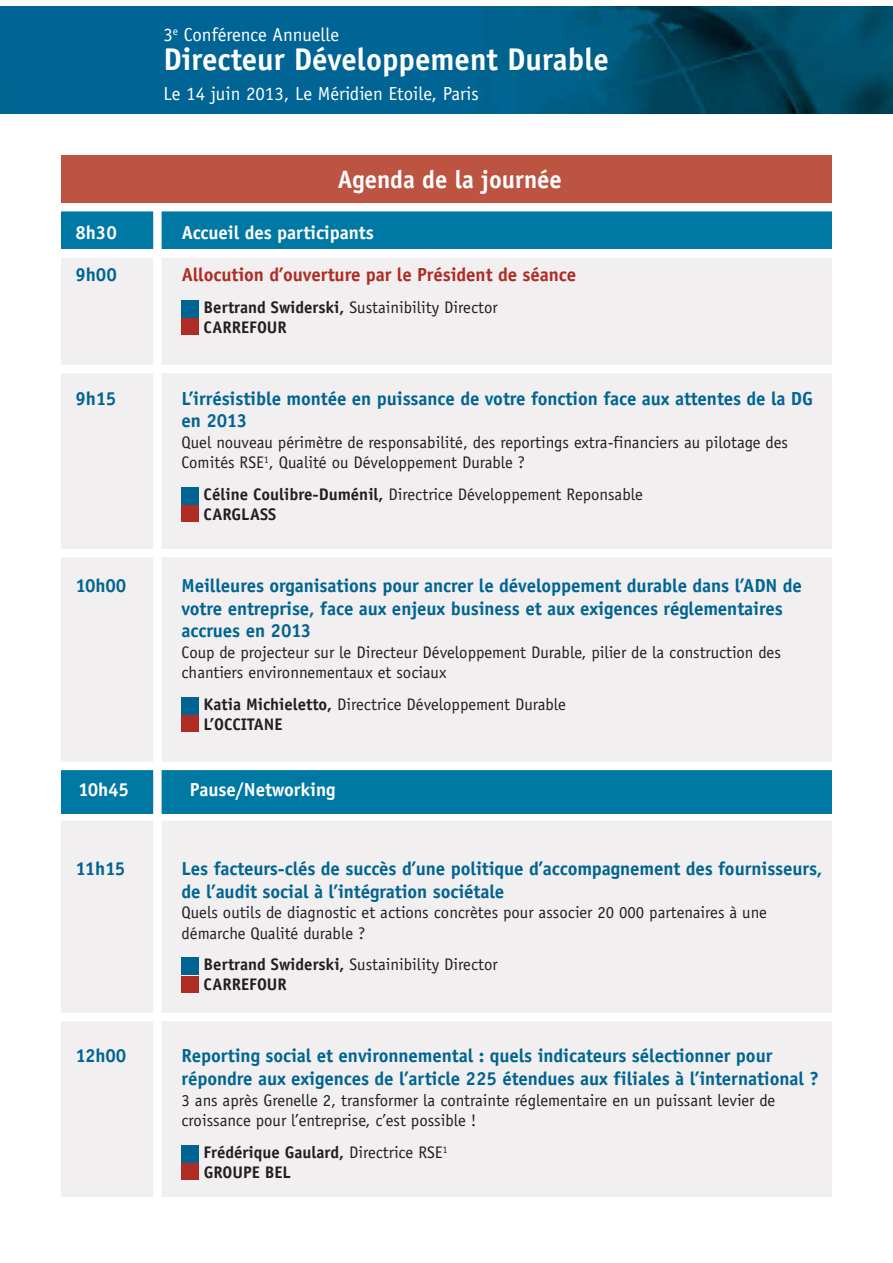
<style>
.page{position:relative;width:893px;height:1263px;background:#fff}
.page>*{position:absolute;margin:0;border:0;box-sizing:border-box;transform-origin:0 0}
.t1{font:700 31.5px "Officina Sans";color:#fff}
.t2{font:700 25.2px "Officina Sans";color:#fff}
.t3{font:700 18.9px/22.6px "Officina Sans";letter-spacing:-.005em;color:#006492}
.t4{font:18.9px "Officina Sans";color:#fff}
.t5{font:700 18.9px "Officina Sans";letter-spacing:-.005em;color:#fff}
.t6{font:700 18.9px "Officina Sans";letter-spacing:-.005em;color:#ae2c24}
.t7{font:16.8px/20.1px "Officina Sans";color:#231f20}
.t8{font:700 16.8px/20.1px "Officina Sans";color:#231f20}
.s1{font-weight:400}
.s2{font-weight:700}
</style>
<div class="page">
<div style="left:61px;top:199px;width:771px;height:998px;background:#f1efef"></div>
<div style="left:61px;top:155px;width:771px;height:50px;background:#bd5442"></div>
<div style="left:28px;top:365px;width:830px;height:8px;background:#fff"></div>
<div style="left:49px;top:1013px;width:830px;height:8px;background:#fff"></div>
<div style="left:61px;top:206px;width:771px;height:43px;background:#0078a4"></div>
<div style="left:48px;top:203px;width:793px;height:8px;background:#fff"></div>
<div style="left:48px;top:249px;width:793px;height:9px;background:#fff"></div>
<img style="left:0;top:7px;width:892px;height:107px">
<div style="left:182px;top:958px;width:17px;height:17px;background:#006492"></div>
<div style="left:182px;top:976px;width:17px;height:17px;background:#ae2c24"></div>
<div style="left:182px;top:300px;width:17px;height:17px;background:#006492"></div>
<div style="left:182px;top:318px;width:17px;height:17px;background:#ae2c24"></div>
<div style="left:182px;top:487px;width:17px;height:17px;background:#006492"></div>
<div style="left:182px;top:505px;width:17px;height:17px;background:#ae2c24"></div>
<div style="left:182px;top:697px;width:17px;height:17px;background:#006492"></div>
<div style="left:182px;top:715px;width:17px;height:17px;background:#ae2c24"></div>
<div style="left:182px;top:1145px;width:17px;height:17px;background:#006492"></div>
<div style="left:182px;top:1163px;width:17px;height:17px;background:#ae2c24"></div>
<div style="left:12px;top:812px;width:829px;height:9px;background:#fff"></div>
<div style="left:61px;top:770px;width:771px;height:43px;background:#0078a4"></div>
<div style="left:12px;top:762px;width:829px;height:8px;background:#fff"></div>
<div style="left:153px;top:205px;width:9px;height:1017px;background:#fff"></div>
<div style="left:4px;top:549px;width:829px;height:8px;background:#fff"></div>
<p class="t4" style="left:163px;top:27px;width:177px">3<sup>e</sup> Conférence Annuelle</p>
<h1 class="t1" style="left:163px;top:48px;width:447px">Directeur Développement Durable</h1>
<p class="t4" style="left:163px;top:86px;width:317px">Le 14 juin 2013, Le Méridien Etoile, Paris</p>
<h2 class="t2" style="left:338px;top:170px;width:225px">Agenda de la journée</h2>
<p class="t5" style="left:75px;top:225px;width:43px">8h30</p>
<p class="t5" style="left:182px;top:225px;width:193px">Accueil des participants</p>
<p class="t3" style="left:75px;top:265px;width:43px">9h00</p>
<p class="t6" style="left:182px;top:267px;width:396px">Allocution d’ouverture par le Président de séance</p>
<p class="t8" style="left:203px;top:298px;width:296px">Bertrand Swiderski, <span class="s1">Sustainibility Director<br></span>CARREFOUR</p>
<p class="t3" style="left:75px;top:389px;width:42px">9h15</p>
<p class="t3" style="left:181px;top:389px;width:633px">L’irrésistible montée en puissance de votre fonction face aux attentes de la DG en 2013</p>
<p class="t7" style="left:181px;top:434px;width:608px">Quel nouveau périmètre de responsabilité, des reportings extra-financiers au pilotage des<br>Comités RSE<sup>1</sup>, Qualité ou Développement Durable ?</p>
<p class="t7" style="left:203px;top:486px;width:441px"><span class="s2">Céline Coulibre-Duménil,</span> Directrice Développement Reponsable<br><span class="s2">CARGLASS</span></p>
<p class="t3" style="left:75px;top:576px;width:52px">10h00</p>
<p class="t3" style="left:181px;top:576px;width:622px">Meilleures organisations pour ancrer le développement durable dans l’ADN de votre entreprise, face aux enjeux business et aux exigences réglementaires accrues en 2013</p>
<p class="t7" style="left:181px;top:644px;width:601px">Coup de projecteur sur le Directeur Développement Durable, pilier de la construction des chantiers environnementaux et sociaux</p>
<p class="t7" style="left:203px;top:696px;width:364px"><span class="s2">Katia Michieletto,</span> Directrice Développement Durable<br><span class="s2">L’OCCITANE</span></p>
<p class="t5" style="left:78px;top:783px;width:52px">10h45</p>
<p class="t5" style="left:190px;top:783px;width:147px">Pause/Networking</p>
<p class="t3" style="left:75px;top:859px;width:51px">11h15</p>
<p class="t3" style="left:181px;top:859px;width:642px">Les facteurs-clés de succès d’une politique d’accompagnement des fournisseurs, de l’audit social à l’intégration sociétale</p>
<p class="t7" style="left:181px;top:904px;width:587px">Quels outils de diagnostic et actions concrètes pour associer 20 000 partenaires à une démarche Qualité durable ?</p>
<p class="t8" style="left:203px;top:956px;width:296px">Bertrand Swiderski, <span class="s1">Sustainibility Director<br></span>CARREFOUR</p>
<p class="t3" style="left:75px;top:1046px;width:52px">12h00</p>
<p class="t3" style="left:181px;top:1046px;width:639px">Reporting social et environnemental : quels indicateurs sélectionner pour répondre aux exigences de l’article 225 étendues aux filiales à l’international ?</p>
<p class="t7" style="left:181px;top:1091px;width:595px">3 ans après Grenelle 2, transformer la contrainte réglementaire en un puissant levier de croissance pour l’entreprise, c’est possible !</p>
<p class="t8" style="left:204px;top:1143px;width:245px">Frédérique Gaulard, <span class="s1">Directrice RSE</span><sup>1<br></sup>GROUPE BEL</p>
</div>
